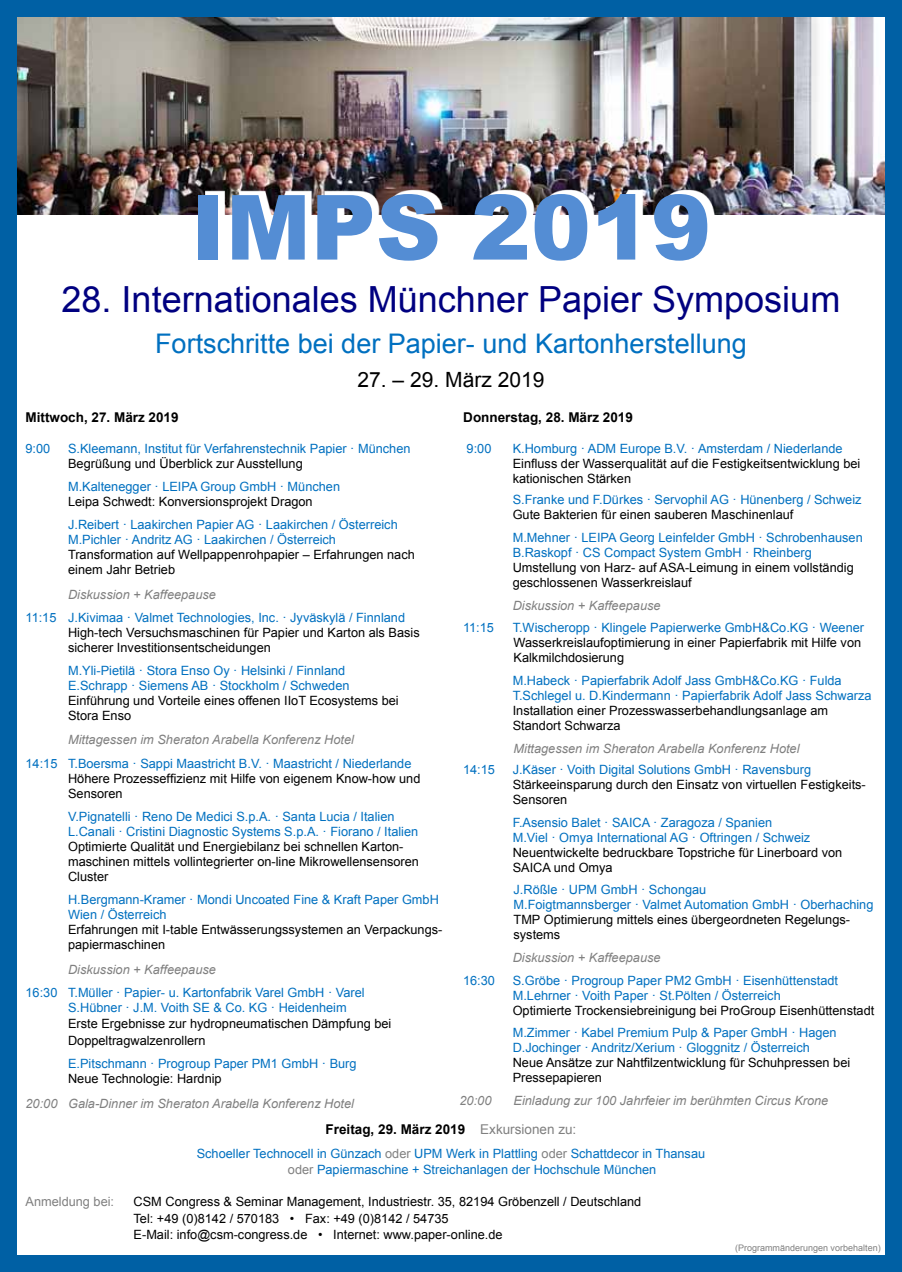
<style>
.page{position:relative;width:902px;height:1272px;background:#fff}
.page>*{position:absolute;margin:0;border:0;box-sizing:border-box;transform-origin:0 0}
.t1{font:900 90px "Arial";color:#548dd4}
.t2{font:36px "Arial";color:#000080}
.t3{font:27px "Arial";color:#0070c0}
.t4{font:21px "Arial";color:#000}
.t5{font:700 13.5px "Arial";color:#000}
.t6{font:12.75px/15px "Arial";color:#0070c0}
.t7{font:12.75px/15px "Arial";color:#000}
.t8{font:italic 12.75px "Arial";color:#808080}
.t9{font:12.75px "Arial";color:#808080}
.t10{font:9px "Arial";color:#808080}
.s1{font-weight:400;color:#808080}
.s2{color:#808080}
</style>
<div class="page">
<div style="left:0;top:0;width:901px;height:1271px;background:#0060a4"></div>
<div style="left:17px;top:17px;width:867px;height:1237px;background:#fff"></div>
<img style="left:17px;top:17px;width:867px;height:198px">
<img style="left:205px;top:189px;width:509px;height:26px">
<h1 class="t1" style="left:191px;top:162px;width:522px">IMPS 2019</h1>
<h2 class="t2" style="left:62px;top:276px;width:780px">28. Internationales Münchner Papier Symposium</h2>
<h3 class="t3" style="left:155px;top:326px;width:593px">Fortschritte bei der Papier- und Kartonherstellung</h3>
<h3 class="t4" style="left:357px;top:366px;width:188px">27. – 29. März 2019</h3>
<p class="t5" style="left:26px;top:409px;width:155px">Mittwoch, 27. März 2019</p>
<p class="t6" style="left:26px;top:441px;width:26px">9:00</p>
<p class="t6" style="left:68px;top:441px;width:344px">S.Kleemann, Institut für Verfahrenstechnik Papier · München</p>
<p class="t7" style="left:68px;top:456px;width:236px">Begrüßung und Überblick zur Ausstellung</p>
<p class="t6" style="left:68px;top:479px;width:273px">M.Kaltenegger · LEIPA Group GmbH · München</p>
<p class="t7" style="left:68px;top:494px;width:246px">Leipa Schwedt: Konversionsprojekt Dragon</p>
<p class="t6" style="left:68px;top:517px;width:331px">J.Reibert · Laakirchen Papier AG · Laakirchen / Österreich<br>M.Pichler · Andritz AG · Laakirchen / Österreich</p>
<p class="t7" style="left:68px;top:547px;width:348px">Transformation auf Wellpappenrohpapier – Erfahrungen nach einem Jahr Betrieb</p>
<p class="t8" style="left:68px;top:586px;width:149px">Diskussion + Kaffeepause</p>
<p class="t6" style="left:26px;top:610px;width:381px">11:15 J.Kivimaa · Valmet Technologies, Inc. · Jyväskylä / Finnland</p>
<p class="t7" style="left:68px;top:625px;width:353px">High-tech Versuchsmaschinen für Papier und Karton als Basis sicherer Investitionsentscheidungen</p>
<p class="t6" style="left:68px;top:663px;width:283px">M.Yli-Pietilä · Stora Enso Oy · Helsinki / Finnland<br>E.Schrapp · Siemens AB · Stockholm / Schweden</p>
<p class="t7" style="left:68px;top:693px;width:332px">Einführung und Vorteile eines offenen IIoT Ecosystems bei<br>Stora Enso</p>
<p class="t8" style="left:68px;top:731px;width:287px">Mittagessen im Sheraton Arabella Konferenz Hotel</p>
<p class="t6" style="left:26px;top:756px;width:387px">14:15 T.Boersma · Sappi Maastricht B.V. · Maastricht / Niederlande</p>
<p class="t7" style="left:68px;top:771px;width:354px">Höhere Prozesseffizienz mit Hilfe von eigenem Know-how und<br>Sensoren</p>
<p class="t6" style="left:68px;top:809px;width:352px">V.Pignatelli · Reno De Medici S.p.A. · Santa Lucia / Italien<br>L.Canali · Cristini Diagnostic Systems S.p.A. · Fiorano / Italien</p>
<p class="t7" style="left:68px;top:839px;width:352px">Optimierte Qualität und Energiebilanz bei schnellen Karton&shy;maschinen mittels vollintegrierter on-line Mikrowellensensoren<br>Cluster</p>
<p class="t6" style="left:68px;top:892px;width:372px">H.Bergmann-Kramer · Mondi Uncoated Fine &amp; Kraft Paper GmbH<br>Wien / Österreich</p>
<p class="t7" style="left:68px;top:922px;width:376px">Erfahrungen mit I-table Entwässerungssystemen an Verpackungs&shy;papiermaschinen</p>
<p class="t8" style="left:68px;top:961px;width:149px">Diskussion + Kaffeepause</p>
<p class="t6" style="left:68px;top:985px;width:298px;text-indent:-43px">16:30 T.Müller · Papier- u. Kartonfabrik Varel GmbH · Varel<br>S.Hübner · J.M. Voith SE &amp; Co. KG · Heidenheim</p>
<p class="t7" style="left:68px;top:1015px;width:325px;line-height:16.5px">Erste Ergebnisse zur hydropneumatischen Dämpfung bei<br>Doppeltragwalzenrollern</p>
<p class="t6" style="left:68px;top:1056px;width:290px">E.Pitschmann · Progroup Paper PM1 GmbH · Burg</p>
<p class="t7" style="left:68px;top:1071px;width:155px">Neue Technologie: Hardnip</p>
<p class="t8" style="left:26px;top:1094px;width:330px">20:00 Gala-Dinner im Sheraton Arabella Konferenz Hotel</p>
<p class="t5" style="left:463px;top:409px;width:171px">Donnerstag, 28. März 2019</p>
<p class="t6" style="left:466px;top:441px;width:26px">9:00</p>
<p class="t6" style="left:512px;top:441px;width:331px">K.Homburg · ADM Europe B.V. · Amsterdam / Niederlande</p>
<p class="t7" style="left:512px;top:456px;width:349px">Einfluss der Wasserqualität auf die Festigkeitsentwicklung bei kationischen Stärken</p>
<p class="t6" style="left:512px;top:492px;width:350px">S.Franke und F.Dürkes · Servophil AG · Hünenberg / Schweiz</p>
<p class="t7" style="left:512px;top:507px;width:282px">Gute Bakterien für einen sauberen Maschinenlauf</p>
<p class="t6" style="left:512px;top:530px;width:351px">M.Mehner · LEIPA Georg Leinfelder GmbH · Schrobenhausen<br>B.Raskopf · CS Compact System GmbH · Rheinberg</p>
<p class="t7" style="left:512px;top:560px;width:342px">Umstellung von Harz- auf ASA-Leimung in einem vollständig geschlossenen Wasserkreislauf</p>
<p class="t8" style="left:512px;top:597px;width:149px">Diskussion + Kaffeepause</p>
<p class="t6" style="left:463px;top:620px;width:32px">11:15</p>
<p class="t6" style="left:512px;top:620px;width:353px">T.Wischeropp · Klingele Papierwerke GmbH&amp;Co.KG · Weener</p>
<p class="t7" style="left:513px;top:635px;width:349px">Wasserkreislaufoptimierung in einer Papierfabrik mit Hilfe von<br>Kalkmilchdosierung</p>
<p class="t6" style="left:512px;top:673px;width:360px">M.Habeck · Papierfabrik Adolf Jass GmbH&amp;Co.KG · Fulda<br>T.Schlegel u. D.Kindermann · Papierfabrik Adolf Jass Schwarza</p>
<p class="t7" style="left:512px;top:703px;width:317px">Installation einer Prozesswasserbehandlungsanlage am<br>Standort Schwarza</p>
<p class="t8" style="left:513px;top:739px;width:287px">Mittagessen im Sheraton Arabella Konferenz Hotel</p>
<p class="t6" style="left:463px;top:762px;width:33px">14:15</p>
<p class="t6" style="left:512px;top:762px;width:300px">J.Käser · Voith Digital Solutions GmbH · Ravensburg</p>
<p class="t7" style="left:512px;top:777px;width:354px">Stärkeeinsparung durch den Einsatz von virtuellen Festigkeits-<br>Sensoren</p>
<p class="t6" style="left:512px;top:814px;width:299px">F.Asensio Balet · SAICA · Zaragoza / Spanien<br>M.Viel · Omya International AG · Oftringen / Schweiz</p>
<p class="t7" style="left:512px;top:844px;width:331px">Neuentwickelte bedruckbare Topstriche für Linerboard von<br>SAICA und Omya</p>
<p class="t6" style="left:513px;top:882px;width:361px">J.Rößle · UPM GmbH · Schongau<br>M.Foigtmannsberger · Valmet Automation GmbH · Oberhaching</p>
<p class="t7" style="left:513px;top:912px;width:338px">TMP Optimierung mittels eines übergeordneten Regelungs&shy;systems</p>
<p class="t8" style="left:512px;top:949px;width:149px">Diskussion + Kaffeepause</p>
<p class="t6" style="left:463px;top:972px;width:33px">16:30</p>
<p class="t6" style="left:512px;top:972px;width:327px">S.Gröbe · Progroup Paper PM2 GmbH · Eisenhüttenstadt<br>M.Lehrner · Voith Paper · St.Pölten / Österreich</p>
<p class="t7" style="left:512px;top:1002px;width:363px">Optimierte Trockensiebreinigung bei ProGroup Eisenhüttenstadt</p>
<p class="t6" style="left:512px;top:1025px;width:325px">M.Zimmer · Kabel Premium Pulp &amp; Paper GmbH · Hagen<br>D.Jochinger · Andritz/Xerium · Gloggnitz / Österreich</p>
<p class="t7" style="left:512px;top:1055px;width:339px">Neue Ansätze zur Nahtfilzentwicklung für Schuhpressen bei<br>Pressepapieren</p>
<p class="t8" style="left:459px;top:1092px;width:33px">20:00</p>
<p class="t8" style="left:513px;top:1092px;width:316px">Einladung zur 100 Jahrfeier im berühmten Circus Krone</p>
<p class="t5" style="left:325px;top:1120px;width:252px">Freitag, 29. März 2019 <span class="s1">Exkursionen zu:</span></p>
<p class="t6" style="left:288px;top:1146px;width:418px;line-height:15.9px;text-indent:-91px">Schoeller Technocell in Günzach <span class="s2">oder</span> UPM Werk in Plattling <span class="s2">oder</span> Schattdecor in Thansau <span class="s2">oder</span> Papiermaschine + Streichanlagen der Hochschule München</p>
<p class="t9" style="left:26px;top:1193px;width:90px">Anmeldung bei:</p>
<p class="t7" style="left:133px;top:1193px;width:509px;line-height:16.5px">CSM Congress &amp; Seminar Management, Industriestr. 35, 82194 Gröbenzell / Deutschland<br>Tel: +49 (0)8142 / 570183 • Fax: +49 (0)8142 / 54735<br>E-Mail: info@csm-congress.de • Internet: www.paper-online.de</p>
<p class="t10" style="left:735px;top:1241px;width:147px">(Programmänderungen vorbehalten)</p>
</div>
